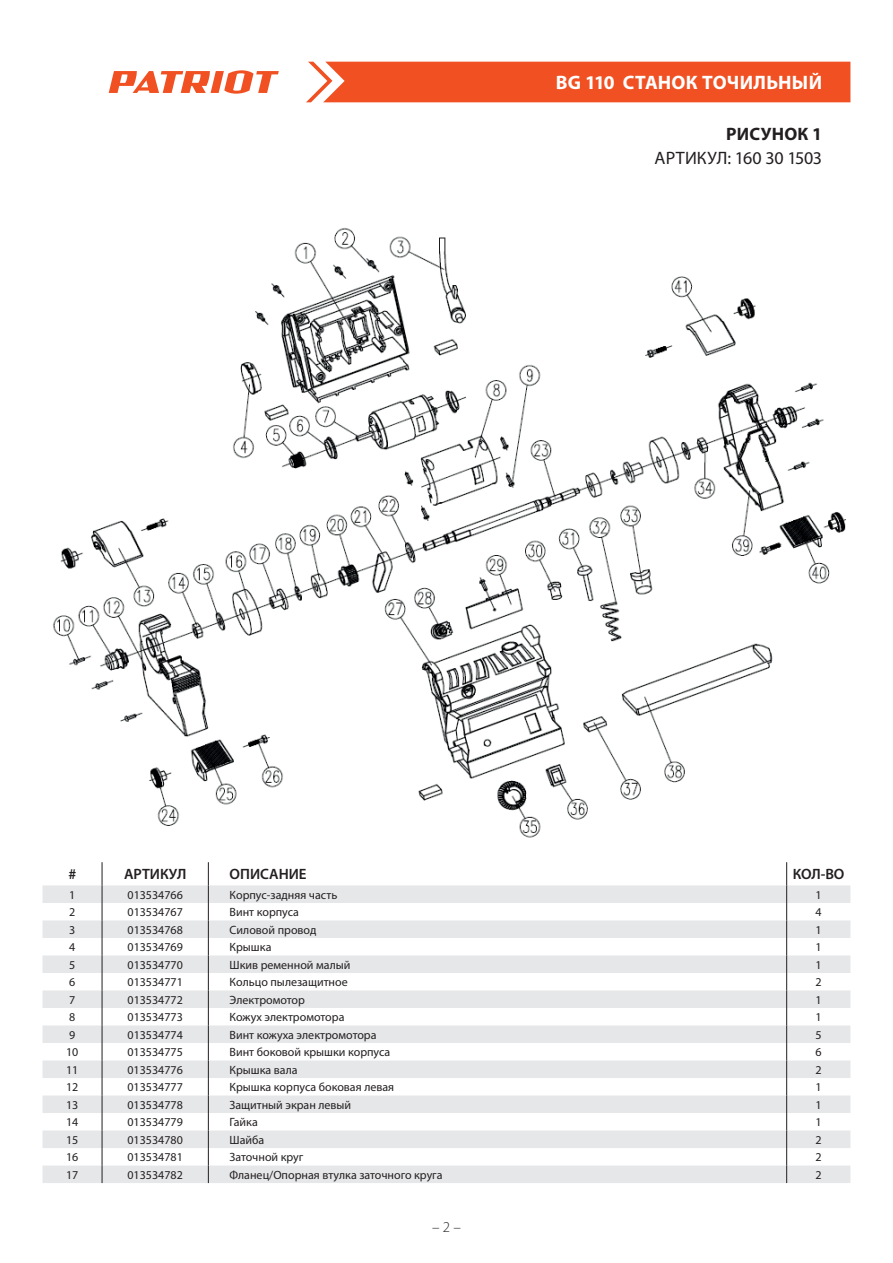
<style>
.page{position:relative;width:893px;height:1263px;background:#fff}
.page>*{position:absolute;margin:0;border:0;box-sizing:border-box;transform-origin:0 0}
.t1{font:700 19.5px "Myriad Pro";letter-spacing:.01em;color:#fff}
.t2{font:18px "Myriad Pro";color:#231f20}
.t3{font:700 18px "Myriad Pro";letter-spacing:.015em;color:#231f20}
.t4{font:600 15px "Myriad Pro";color:#231f20}
.t5{font:300 15px "Myriad Pro";color:#231f20}
.t6{font:12px "Myriad Pro";color:#231f20}
</style>
<div class="page">
<div style="left:306px;top:62px;width:544px;height:40px;background:#f15122"></div>
<svg style="left:109px;top:70px;width:170px;height:24px"></svg>
<svg style="left:43px;top:885px;width:807px;height:298px;fill:#e6e7e9"></svg>
<svg style="left:102px;top:862px;width:1px;height:321px"></svg>
<svg style="left:208px;top:862px;width:1px;height:321px"></svg>
<svg style="left:786px;top:862px;width:1px;height:321px"></svg>
<img style="left:53px;top:227px;width:793px;height:611px">
<h1 class="t1" style="left:556px;top:70px;width:268px">bg 110 СТАНОК ТОЧИЛЬНЫЙ</h1>
<h2 class="t3" style="left:726px;top:123px;width:98px">рисунок 1</h2>
<h2 class="t2" style="left:655px;top:147px;width:169px">АРТИКУЛ: 160 30 1503</h2>
<p class="t4" style="left:68px;top:865px;width:9px">#</p>
<p class="t4" style="left:124px;top:865px;width:64px">АРТИКУЛ</p>
<p class="t4" style="left:230px;top:865px;width:78px">ОПИСАНИЕ</p>
<p class="t4" style="left:793px;top:865px;width:53px">КОЛ-ВО</p>
<p class="t6" style="left:69px;top:887px;width:8px">1</p>
<p class="t6" style="left:128px;top:887px;width:57px">013534766</p>
<p class="t6" style="left:230px;top:887px;width:109px">Корпус-задняя часть</p>
<p class="t6" style="left:815px;top:887px;width:8px">1</p>
<p class="t6" style="left:69px;top:905px;width:8px">2</p>
<p class="t6" style="left:128px;top:905px;width:57px">013534767</p>
<p class="t6" style="left:230px;top:905px;width:71px">Винт корпуса</p>
<p class="t6" style="left:815px;top:905px;width:8px">4</p>
<p class="t6" style="left:69px;top:922px;width:8px">3</p>
<p class="t6" style="left:128px;top:922px;width:57px">013534768</p>
<p class="t6" style="left:230px;top:922px;width:88px">Силовой провод</p>
<p class="t6" style="left:815px;top:922px;width:8px">1</p>
<p class="t6" style="left:69px;top:940px;width:8px">4</p>
<p class="t6" style="left:128px;top:940px;width:57px">013534769</p>
<p class="t6" style="left:230px;top:940px;width:43px">Крышка</p>
<p class="t6" style="left:815px;top:940px;width:8px">1</p>
<p class="t6" style="left:69px;top:957px;width:8px">5</p>
<p class="t6" style="left:128px;top:957px;width:57px">013534770</p>
<p class="t6" style="left:230px;top:957px;width:122px">Шкив ременной малый</p>
<p class="t6" style="left:815px;top:957px;width:8px">1</p>
<p class="t6" style="left:69px;top:975px;width:8px">6</p>
<p class="t6" style="left:128px;top:975px;width:57px">013534771</p>
<p class="t6" style="left:230px;top:975px;width:120px">Кольцо пылезащитное</p>
<p class="t6" style="left:815px;top:975px;width:8px">2</p>
<p class="t6" style="left:69px;top:992px;width:8px">7</p>
<p class="t6" style="left:128px;top:992px;width:57px">013534772</p>
<p class="t6" style="left:230px;top:992px;width:77px">Электромотор</p>
<p class="t6" style="left:815px;top:992px;width:8px">1</p>
<p class="t6" style="left:69px;top:1010px;width:8px">8</p>
<p class="t6" style="left:128px;top:1010px;width:57px">013534773</p>
<p class="t6" style="left:230px;top:1010px;width:116px">Кожух электромотора</p>
<p class="t6" style="left:815px;top:1010px;width:8px">1</p>
<p class="t6" style="left:69px;top:1027px;width:8px">9</p>
<p class="t6" style="left:128px;top:1027px;width:57px">013534774</p>
<p class="t6" style="left:230px;top:1027px;width:148px">Винт кожуха электромотора</p>
<p class="t6" style="left:815px;top:1027px;width:8px">5</p>
<p class="t6" style="left:66px;top:1045px;width:14px">10</p>
<p class="t6" style="left:127px;top:1045px;width:57px">013534775</p>
<p class="t6" style="left:230px;top:1045px;width:162px">Винт боковой крышки корпуса</p>
<p class="t6" style="left:815px;top:1045px;width:8px">6</p>
<p class="t6" style="left:66px;top:1062px;width:14px">11</p>
<p class="t6" style="left:127px;top:1062px;width:57px">013534776</p>
<p class="t6" style="left:230px;top:1062px;width:70px">Крышка вала</p>
<p class="t6" style="left:815px;top:1062px;width:8px">2</p>
<p class="t6" style="left:66px;top:1080px;width:14px">12</p>
<p class="t6" style="left:127px;top:1080px;width:57px">013534777</p>
<p class="t6" style="left:230px;top:1080px;width:166px">Крышка корпуса боковая левая</p>
<p class="t6" style="left:815px;top:1080px;width:8px">1</p>
<p class="t6" style="left:66px;top:1097px;width:14px">13</p>
<p class="t6" style="left:127px;top:1097px;width:57px">013534778</p>
<p class="t6" style="left:230px;top:1097px;width:123px">Защитный экран левый</p>
<p class="t6" style="left:815px;top:1097px;width:8px">1</p>
<p class="t6" style="left:66px;top:1115px;width:14px">14</p>
<p class="t6" style="left:127px;top:1115px;width:57px">013534779</p>
<p class="t6" style="left:230px;top:1115px;width:30px">Гайка</p>
<p class="t6" style="left:815px;top:1115px;width:8px">1</p>
<p class="t6" style="left:66px;top:1132px;width:14px">15</p>
<p class="t6" style="left:127px;top:1132px;width:57px">013534780</p>
<p class="t6" style="left:230px;top:1132px;width:36px">Шайба</p>
<p class="t6" style="left:815px;top:1132px;width:8px">2</p>
<p class="t6" style="left:66px;top:1150px;width:14px">16</p>
<p class="t6" style="left:127px;top:1150px;width:57px">013534781</p>
<p class="t6" style="left:230px;top:1150px;width:76px">Заточной круг</p>
<p class="t6" style="left:815px;top:1150px;width:8px">2</p>
<p class="t6" style="left:66px;top:1167px;width:14px">17</p>
<p class="t6" style="left:127px;top:1167px;width:57px">013534782</p>
<p class="t6" style="left:230px;top:1167px;width:215px">Фланец/Опорная втулка заточного круга</p>
<p class="t6" style="left:815px;top:1167px;width:8px">2</p>
<p class="t5" style="left:432px;top:1218px;width:30px">– 2 –</p>
</div>
